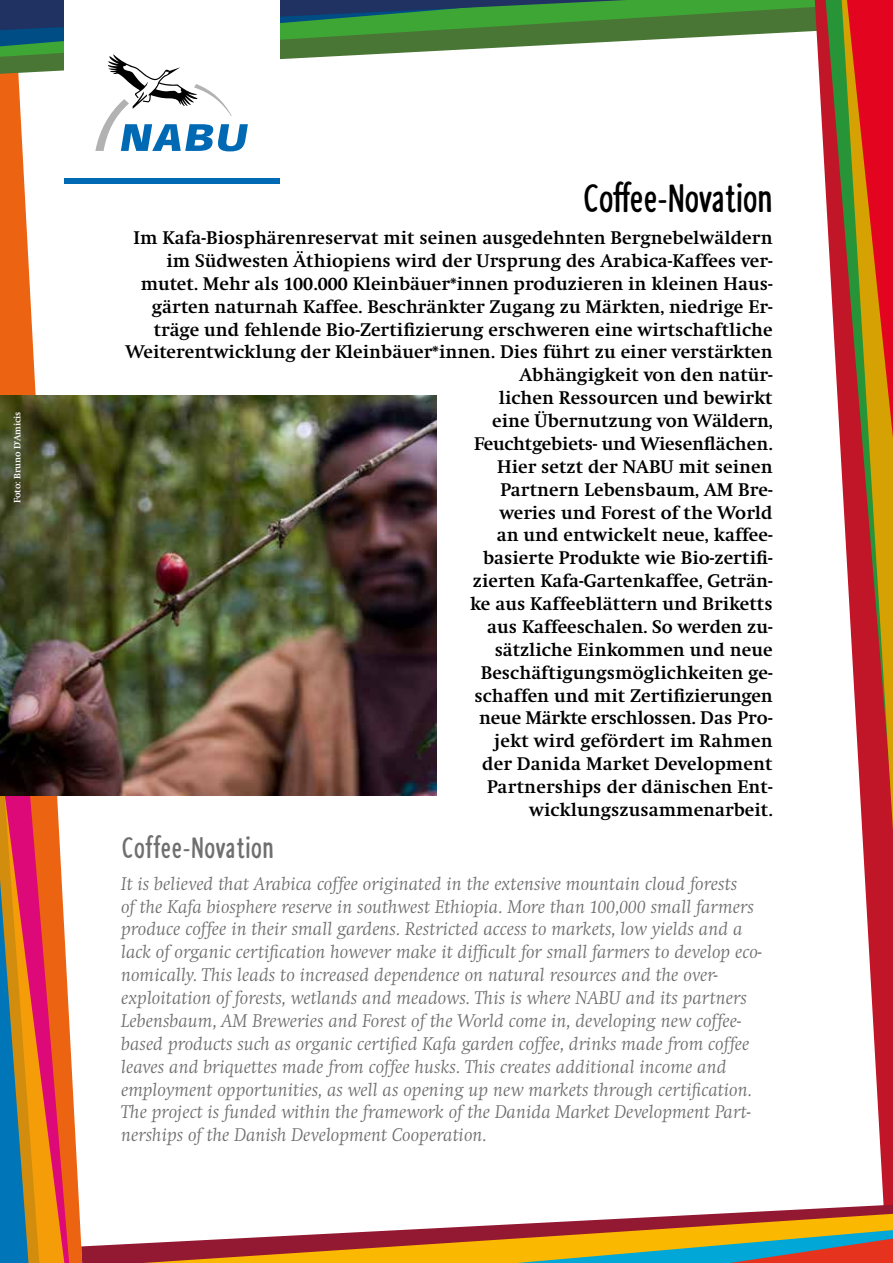
<style>
.page{position:relative;width:893px;height:1263px;background:#fff}
.page>*{position:absolute;margin:0;border:0;box-sizing:border-box;transform-origin:0 0}
.t1{font:700 42.3px "NABU Hand";color:#000}
.t2{font:700 31.8px "NABU Hand";letter-spacing:.02em;color:#706f6f}
.t3{font:700 19.05px/22.8px "Swift";letter-spacing:.005em;color:#000;text-align:right}
.t4{font:italic 300 19.05px/22.8px "Swift";letter-spacing:.005em;color:#706f6f}
.t5{font:700 9.6px "Swift";color:#fff}
</style>
<div class="page">
<svg style="left:0;top:74px;width:82px;height:1189px"></svg>
<svg style="left:64px;top:796px;width:5px;height:467px;fill:#ec6411"></svg>
<svg style="left:0;top:796px;width:64px;height:467px;background:#bb6648"></svg>
<svg style="left:0;top:57px;width:320px;height:17px;fill:#4a7635"></svg>
<svg style="left:0;top:0;width:815px;height:57px"></svg>
<svg style="left:0;top:0;width:627px;height:46px;background:#39754b"></svg>
<svg style="left:815px;top:0;width:78px;height:1205px"></svg>
<svg style="left:826px;top:0;width:16px;height:811px"></svg>
<svg style="left:842px;top:0;width:51px;height:831px;background:#c3572f"></svg>
<svg style="left:81px;top:1205px;width:812px;height:58px"></svg>
<svg style="left:143px;top:1214px;width:750px;height:49px"></svg>
<img style="left:0;top:395px;width:436px;height:401px">
<div style="left:64px;top:1px;width:215px;height:177px;background:#fff"></div>
<svg style="left:95px;top:54px;width:153px;height:97px"></svg>
<div style="left:64px;top:178px;width:215px;height:5px;background:#0069b4"></div>
<p class="t5" style="left:12px;top:503px;width:93px;rotate:-90deg">Foto: Bruno D’Amicis</p>
<h1 class="t1" style="left:582px;top:175px;width:192px">Coffee-Novation</h1>
<p class="t3" style="left:126px;top:227px;width:648px">Im Kafa-Biosphärenreservat mit seinen ausgedehnten Bergnebelwäldern im Südwesten Äthiopiens wird der Ursprung des Arabica-Kaffees ver&shy;mutet. Mehr als 100.000 Kleinbäuer*innen produzieren in kleinen Haus&shy;gärten naturnah Kaffee. Beschränkter Zugang zu Märkten, niedrige Er&shy;träge und fehlende Bio-Zertifizierung erschweren eine wirtschaftliche Weiterentwicklung der Kleinbäuer*innen. Dies führt zu einer verstärkten Abhängigkeit von den natür-<br>lichen Ressourcen und bewirkt<br>eine Übernutzung von Wäldern,<br>Feuchtgebiets- und Wiesenflächen.<br>Hier setzt der NABU mit seinen<br>Partnern Lebensbaum, AM Bre-<br>weries und Forest of the World<br>an und entwickelt neue, kaffee-<br>basierte Produkte wie Bio-zertifi-<br>zierten Kafa-Gartenkaffee, Geträn-<br>ke aus Kaffeeblättern und Briketts<br>aus Kaffeeschalen. So werden zu-<br>sätzliche Einkommen und neue<br>Beschäftigungsmöglichkeiten ge-<br>schaffen und mit Zertifizierungen<br>neue Märkte erschlossen. Das Pro-<br>jekt wird gefördert im Rahmen<br>der Danida Market Development<br>Partnerships der dänischen Ent-<br>wicklungszusammenarbeit.</p>
<h2 class="t2" style="left:121px;top:830px;width:154px">Coffee-Novation</h2>
<p class="t4" style="left:121px;top:872px;width:642px">It is believed that Arabica coffee originated in the extensive mountain cloud forests<br>of the Kafa biosphere reserve in southwest Ethiopia. More than 100,000 small farmers produce coffee in their small gardens. Restricted access to markets, low yields and a lack of organic certification however make it difficult for small farmers to develop eco&shy;nomically. This leads to increased dependence on natural resources and the over&shy;exploitation of forests, wetlands and meadows. This is where NABU and its partners Lebensbaum, AM Breweries and Forest of the World come in, developing new coffee&shy;based products such as organic certified Kafa garden coffee, drinks made from coffee leaves and briquettes made from coffee husks. This creates additional income and employment opportunities, as well as opening up new markets through certification.<br>The project is funded within the framework of the Danida Market Development Part&shy;nerships of the Danish Development Cooperation.</p>
</div>
